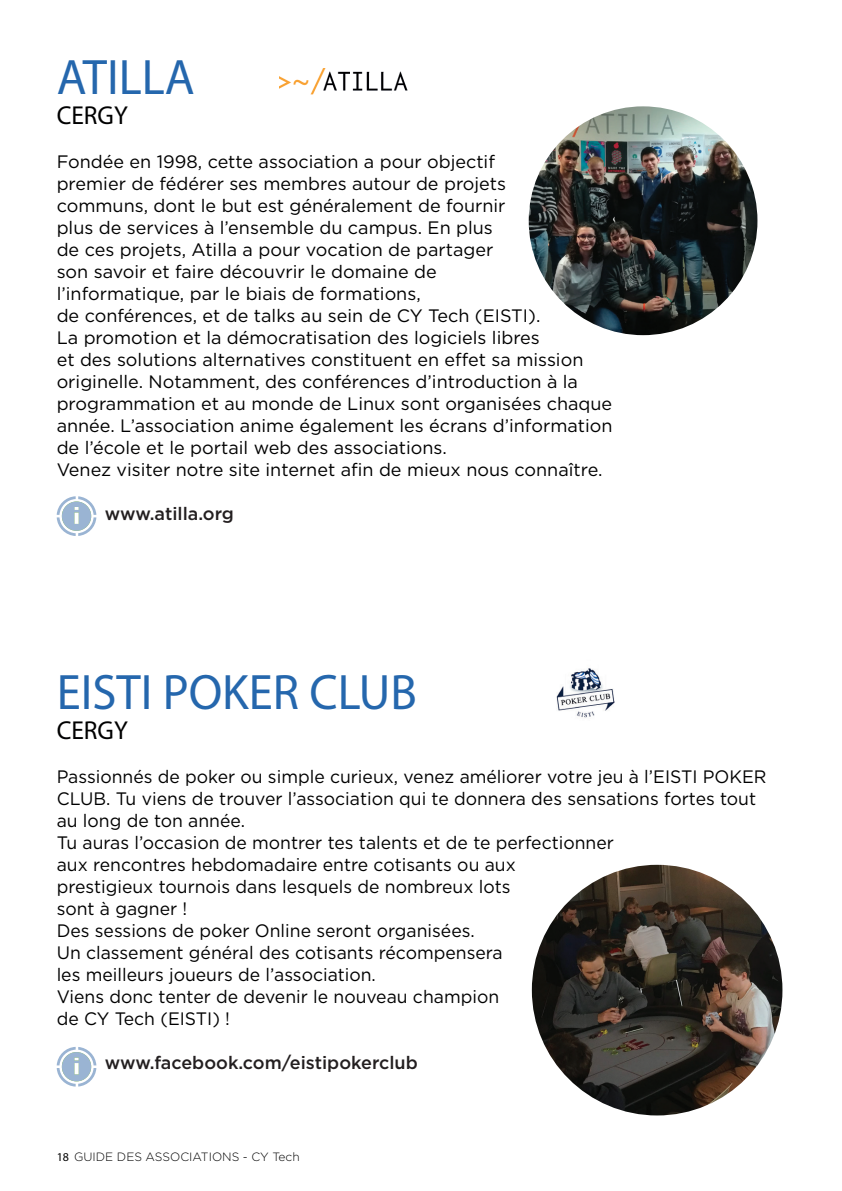
<style>
.page{position:relative;width:842px;height:1191px;background:#fff}
.page>*{position:absolute;margin:0;border:0;box-sizing:border-box;transform-origin:0 0}
.t1{font:50px "Myriad Pro";color:#2567ad}
.t2{font:26px "Myriad Pro";color:#000001}
.t3{font:18px/22px "Gotham";color:#000001}
.t4{font:500 18px "Gotham";color:#231f20}
.t5{font:300 12px "Gotham";color:#000001}
.s1{font-family:"Myriad Pro";font-weight:400}
</style>
<div class="page">
<svg style="left:57px;top:496px;width:39px;height:40px"></svg>
<img style="left:279px;top:68px;width:129px;height:27px">
<img style="left:529px;top:106px;width:228px;height:229px;border-radius:114px">
<svg style="left:57px;top:1047px;width:39px;height:39px"></svg>
<img style="left:557px;top:668px;width:58px;height:50px">
<img style="left:532px;top:864px;width:250px;height:251px;border-radius:125px">
<h1 class="t1" style="left:57px;top:46px;width:139px">ATILLA</h1>
<h2 class="t2" style="left:57px;top:99px;width:73px">CERGY</h2>
<p class="t3" style="left:57px;top:150px;width:557px">Fondée en 1998, cette association a pour objectif<br>premier de fédérer ses membres autour de projets<br>communs, dont le but est généralement de fournir<br>plus de services à l’ensemble du campus. En plus<br>de ces projets, Atilla a pour vocation de partager<br>son savoir et faire découvrir le domaine de<br>l’informatique, par le biais de formations,<br>de conférences, et de talks au sein de CY Tech (EISTI).<br>La promotion et la démocratisation des logiciels libres<br>et des solutions alternatives constituent en effet sa mission originelle. Notamment, des conférences d’introduction à la programmation et au monde de Linux sont organisées chaque année. L’association anime également les écrans d’information de l’école et le portail web des associations.<br>Venez visiter notre site internet afin de mieux nous connaître.</p>
<p class="t4" style="left:105px;top:502px;width:131px">www.atilla.org</p>
<h1 class="t1" style="left:57px;top:661px;width:362px">EISTI POKER CLUB</h1>
<h2 class="t2" style="left:57px;top:714px;width:73px">CERGY</h2>
<p class="t3" style="left:57px;top:765px;width:711px">Passionnés de poker ou simple curieux, venez améliorer votre jeu à l’EISTI POKER CLUB. Tu viens de trouver l’association qui te donnera des sensations fortes tout au long de ton année.<br>Tu auras l’occasion de montrer tes talents et de te perfectionner<br>aux rencontres hebdomadaire entre cotisants ou aux<br>prestigieux tournois dans lesquels de nombreux lots<br>sont à gagner !<br>Des sessions de poker Online seront organisées.<br>Un classement général des cotisants récompensera<br>les meilleurs joueurs de l’association.<br>Viens donc tenter de devenir le nouveau champion<br>de CY Tech (EISTI) !</p>
<p class="t4" style="left:105px;top:1051px;width:314px">www.facebook.com/eistipokerclub</p>
<p class="t5" style="left:57px;top:1149px;width:245px"><span class="s1">18</span> GUIDE DES ASSOCIATIONS - CY Tech</p>
</div>
